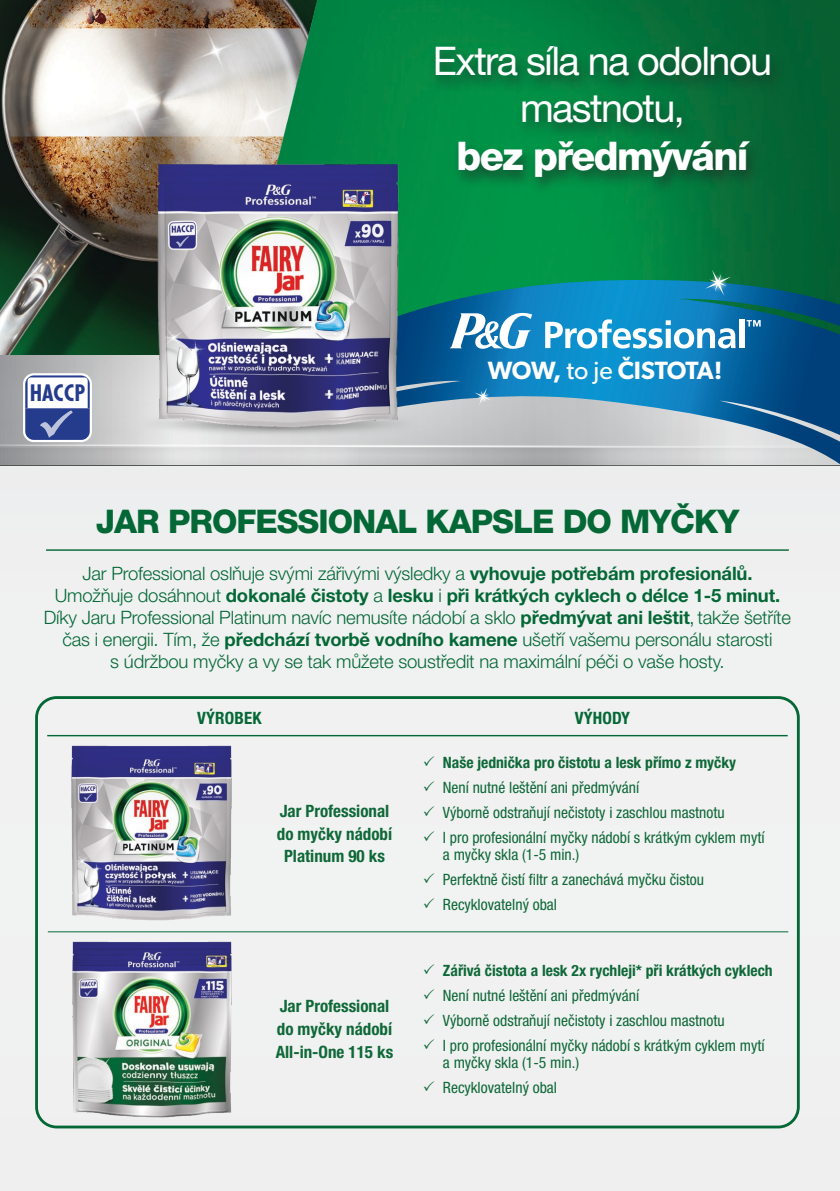
<style>
.page{position:relative;width:840px;height:1191px;background:#fff}
.page>*{position:absolute;margin:0;border:0;box-sizing:border-box;transform-origin:0 0}
.t1{font:39.6px/47.4px "Helvetica Neue LT Pro";letter-spacing:-.04em;color:#fff;text-align:center}
.t2{font:800 39.6px "Helvetica Neue LT Pro";letter-spacing:-.04em;color:#fff}
.t3{font:800 32.6px "Helvetica Neue LT Pro";letter-spacing:-.03em;color:#046836}
.t4{font:600 25px "Gibson";letter-spacing:-.02em;color:#fff}
.t5{font:700 condensed 25px "Futura PGOT";color:#253b8c}
.t6{font:300 18.4px/22.2px "Helvetica Neue LT Pro";letter-spacing:-.01em;color:#046836;text-align:center}
.t7{font:700 condensed 17px/22.6px "Helvetica Neue LT Pro";color:#0e6837}
.t8{font:700 condensed 17px "Helvetica Neue LT Pro";letter-spacing:.01em;color:#046836}
.t9{font:condensed 15.6px/25px "Helvetica Neue LT Pro";color:#0e6837}
.t10{font:700 condensed 15.6px "Helvetica Neue LT Pro";color:#0e6837}
.s1{font-weight:400}
.s2{font-weight:700}
.s3{font-weight:400;font-stretch:condensed}
</style>
<div class="page">
<div style="left:0;top:0;width:839px;height:1191px;background:#f0f1f1"></div>
<img style="left:591px;top:0;width:249px;height:309px">
<div style="left:830px;top:0;width:9px;height:280px;background:#086031"></div>
<img style="left:0;top:0;width:591px;height:309px">
<svg style="left:416px;top:280px;width:423px;height:29px;background:#077d92"></svg>
<svg style="left:704px;top:270px;width:26px;height:26px"></svg>
<img style="left:140px;top:157px;width:276px;height:152px">
<svg style="left:0;top:309px;width:840px;height:157px;background:#7496af"></svg>
<img style="left:90px;top:61px;width:91px;height:92px">
<img style="left:191px;top:25px;width:54px;height:55px">
<img style="left:230px;top:81px;width:71px;height:72px">
<hr style="left:46px;top:549px;width:742px;height:2px;background:#046836">
<div style="left:35px;top:696px;width:764px;height:432px;border:3px solid #046836;border-radius:20px"></div>
<hr style="left:47px;top:735px;width:740px;height:1px;background:#046836">
<hr style="left:48px;top:931px;width:739px;height:1px;background:#046836">
<img style="left:72px;top:941px;width:160px;height:177px">
<img style="left:71px;top:745px;width:161px;height:176px">
<div style="left:428px;top:42px;width:356px;height:153px;background:#231f20;opacity:.6"></div>
<h1 class="t1" style="left:432px;top:36px;width:340px">Extra síla na odolnou mastnotu,</h1>
<h1 class="t2" style="left:456px;top:132px;width:293px">bez předmývání</h1>
<h3 class="t5" style="left:30px;top:378px;width:57px">HACCP</h3>
<h3 class="t4" style="left:487px;top:356px;width:236px">WOW, <span class="s1">to je</span> ČISTOTA!</h3>
<h2 class="t3" style="left:96px;top:502px;width:644px">JAR PROFESSIONAL KAPSLE DO MYČKY</h2>
<p class="t6" style="left:44px;top:561px;width:748px">Jar Professional oslňuje svými zářivými výsledky a <span class="s2">vyhovuje potřebám profesionálů.<br></span>Umožňuje dosáhnout <span class="s2">dokonalé čistoty</span> a <span class="s2">lesku</span> i <span class="s2">při krátkých cyklech o délce 1-5 minut.<br></span>Díky Jaru Professional Platinum navíc nemusíte nádobí a sklo <span class="s2">předmývat ani leštit</span><span class="s3">,</span> takže šetříte čas i energii. Tím, že <span class="s2">předchází tvorbě vodního kamene</span> ušetří vašemu personálu starosti<br>s údržbou myčky a vy se tak můžete soustředit na maximální péči o vaše hosty.</p>
<p class="t8" style="left:197px;top:707px;width:66px">VÝROBEK</p>
<p class="t8" style="left:574px;top:707px;width:57px">VÝHODY</p>
<p class="t7" style="left:277px;top:799px;width:117px;text-align:center">Jar Professional do myčky nádobí<br>Platinum 90 ks</p>
<p class="t7" style="left:275px;top:994px;width:119px">Jar Professional do myčky nádobí<br>All-in-One 115 ks</p>
<p class="t10" style="left:442px;top:753px;width:294px">Naše jednička pro čistotu a lesk přímo z myčky</p>
<p class="t9" style="left:442px;top:775px;width:323px">Není nutné leštění ani předmývání<br>Výborně odstraňují nečistoty i zaschlou mastnotu<br>I pro profesionální myčky nádobí s krátkým cyklem mytí</p>
<p class="t9" style="left:442px;top:842px;width:262px">a myčky skla (1-5 min.)<br>Perfektně čistí filtr a zanechává myčku čistou<br>Recyklovatelný obal</p>
<p class="t10" style="left:442px;top:960px;width:331px">Zářivá čistota a lesk 2x rychleji* při krátkých cyklech</p>
<p class="t9" style="left:442px;top:982px;width:323px">Není nutné leštění ani předmývání<br>Výborně odstraňují nečistoty i zaschlou mastnotu<br>I pro profesionální myčky nádobí s krátkým cyklem mytí</p>
<p class="t9" style="left:442px;top:1050px;width:138px">a myčky skla (1-5 min.)<br>Recyklovatelný obal</p>
</div>
